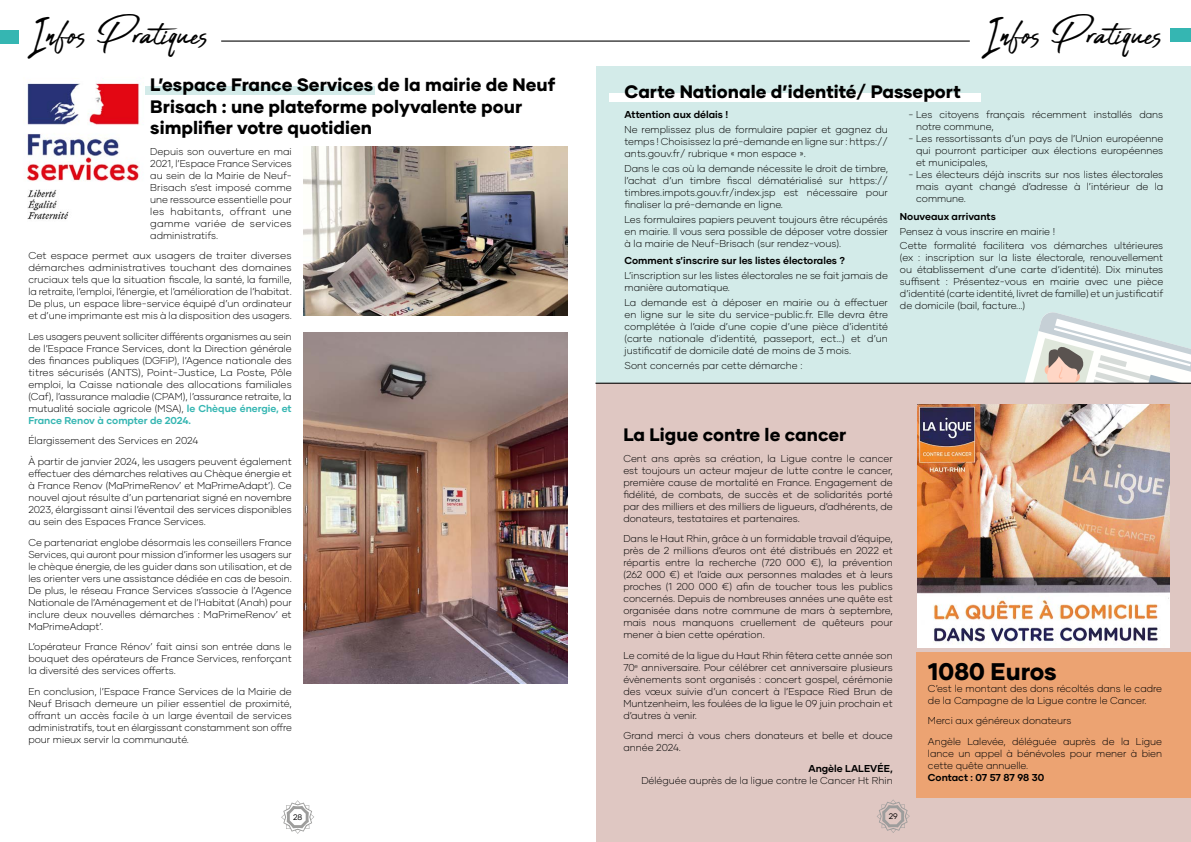
<style>
.page{position:relative;width:1191px;height:842px;background:#fff}
.page>*{position:absolute;margin:0;border:0;box-sizing:border-box;transform-origin:0 0}
.t1{font:48px "Abuget";color:#000}
.t2{font:800 24px "Gilmer";color:#000}
.t3{font:800 18px/21.6px "Gilmer";color:#000}
.t4{font:300 10px/12px "Gilmer";color:#000;text-align:justify}
.t5{font:300 10px/12px "Gilmer";color:#000;text-align:justify;scale:1.04 1}
.t6{font:700 10px "Gilmer";color:#000}
.t7{font:8px "Gilmer";color:#000}
.s1{font-weight:700;color:#35b6b2}
</style>
<div class="page">
<div style="left:596px;top:66px;width:595px;height:319px;background:#d3ebe9"></div>
<img style="left:27px;top:83px;width:119px;height:137px">
<div style="left:146px;top:86px;width:229px;height:9px;background:#d3ebe9"></div>
<div style="left:0;top:30px;width:19px;height:13px;background:#35b6b2"></div>
<hr style="left:221px;top:41px;width:748px;height:1px;background:#000">
<div style="left:1170px;top:28px;width:21px;height:14px;background:#35b6b2"></div>
<img style="left:304px;top:332px;width:263px;height:351px">
<img style="left:304px;top:146px;width:263px;height:170px">
<svg style="left:1017px;top:312px;width:174px;height:71px"></svg>
<div style="left:596px;top:383px;width:595px;height:459px;background:#dfc7c2"></div>
<div style="left:916px;top:652px;width:275px;height:146px;background:#eca372"></div>
<img style="left:917px;top:404px;width:253px;height:243px">
<div style="left:609px;top:93px;width:372px;height:8px;background:#fff"></div>
<hr style="left:595px;top:383px;width:596px;height:1px;background:#000">
<svg style="left:281px;top:800px;width:33px;height:34px"></svg>
<svg style="left:877px;top:799px;width:32px;height:34px"></svg>
<h1 class="t1" style="left:28px;top:8px;width:182px">Infos Pratiques</h1>
<h1 class="t1" style="left:982px;top:8px;width:182px">Infos Pratiques</h1>
<h3 class="t3" style="left:150px;top:74px;width:406px">L’espace France Services de la mairie de Neuf<br>Brisach : une plateforme polyvalente pour simplifier votre quotidien</h3>
<p class="t4" style="left:150px;top:145px;width:143px">Depuis son ouverture en mai 2021, l’Espace France Services au sein de la Mairie de Neuf-Brisach s’est imposé comme une ressource essentielle pour les habitants, offrant une gamme variée de services administratifs.</p>
<p class="t5" style="left:28px;top:250px;width:255px">Cet espace permet aux usagers de traiter diverses démarches administratives touchant des domaines cruciaux tels que la situation fiscale, la santé, la famille, la retraite, l’emploi, l’énergie, et l’amélioration de l’habitat.<br>De plus, un espace libre-service équipé d’un ordinateur et d’une imprimante est mis à la disposition des usagers.</p>
<p class="t4" style="left:28px;top:330px;width:265px">Les usagers peuvent solliciter différents organismes au sein de l’Espace France Services, dont la Direction générale des finances publiques (DGFiP), l’Agence nationale des titres sécurisés (ANTS), Point-Justice, La Poste, Pôle emploi, la Caisse nationale des allocations familiales (Caf), l’assurance maladie (CPAM), l’assurance retraite, la mutualité sociale agricole (MSA), <span class="s1">le Chèque énergie, et France Renov à compter de 2024.</span></p>
<p class="t4" style="left:28px;top:431px;width:265px;line-height:20.5px">Élargissement des Services en 2024<br>À partir de janvier 2024, les usagers peuvent également</p>
<p class="t4" style="left:28px;top:467px;width:265px">effectuer des démarches relatives au Chèque énergie et à France Renov (MaPrimeRenov’ et MaPrimeAdapt’). Ce nouvel ajout résulte d’un partenariat signé en novembre 2023, élargissant ainsi l’éventail des services disponibles au sein des Espaces France Services.</p>
<p class="t4" style="left:28px;top:536px;width:265px">Ce partenariat englobe désormais les conseillers France Services, qui auront pour mission d’informer les usagers sur le chèque énergie, de les guider dans son utilisation, et de les orienter vers une assistance dédiée en cas de besoin.<br>De plus, le réseau France Services s’associe à l’Agence Nationale de l’Aménagement et de l’Habitat (Anah) pour inclure deux nouvelles démarches : MaPrimeRenov’ et MaPrimeAdapt’.</p>
<p class="t4" style="left:28px;top:640px;width:265px">L’opérateur France Rénov’ fait ainsi son entrée dans le bouquet des opérateurs de France Services, renforçant la diversité des services offerts.</p>
<p class="t4" style="left:28px;top:685px;width:265px">En conclusion, l’Espace France Services de la Mairie de Neuf Brisach demeure un pilier essentiel de proximité, offrant un accès facile à un large éventail de services administratifs, tout en élargissant constamment son offre pour mieux servir la communauté.</p>
<h3 class="t3" style="left:624px;top:80px;width:338px">Carte Nationale d’identité/ Passeport</h3>
<p class="t6" style="left:624px;top:108px;width:105px">Attention aux délais !</p>
<p class="t4" style="left:624px;top:123px;width:265px">Ne remplissez plus de formulaire papier et gagnez du temps ! Choisissez la pré-demande en ligne sur : https:// ants.gouv.fr/ rubrique « mon espace ».</p>
<p class="t4" style="left:624px;top:162px;width:265px">Dans le cas où la demande nécessite le droit de timbre, l’achat d’un timbre fiscal dématérialisé sur https:// timbres.impots.gouv.fr/index.jsp est nécessaire pour finaliser la pré-demande en ligne.</p>
<p class="t4" style="left:624px;top:213px;width:265px">Les formulaires papiers peuvent toujours être récupérés en mairie. Il vous sera possible de déposer votre dossier à la mairie de Neuf-Brisach (sur rendez-vous).</p>
<p class="t6" style="left:624px;top:254px;width:222px">Comment s’inscrire sur les listes électorales ?</p>
<p class="t4" style="left:624px;top:269px;width:265px">L’inscription sur les listes électorales ne se fait jamais de manière automatique.</p>
<p class="t4" style="left:624px;top:296px;width:265px">La demande est à déposer en mairie ou à effectuer en ligne sur le site du service-public.fr. Elle devra être complétée à l’aide d’une copie d’une pièce d’identité (carte nationale d’identité, passeport, ect…) et d’un justificatif de domicile daté de moins de 3 mois.</p>
<p class="t4" style="left:624px;top:359px;width:179px">Sont concernés par cette démarche :</p>
<p class="t4" style="left:916px;top:108px;width:249px;text-indent:-8px">- Les citoyens français récemment installés dans notre commune,</p>
<p class="t4" style="left:916px;top:132px;width:249px;text-indent:-8px">- Les ressortissants d’un pays de l’Union européenne qui pourront participer aux élections européennes et municipales,</p>
<p class="t4" style="left:916px;top:168px;width:249px;text-indent:-8px">- Les électeurs déjà inscrits sur nos listes électorales mais ayant changé d’adresse à l’intérieur de la commune.</p>
<p class="t6" style="left:900px;top:210px;width:97px">Nouveaux arrivants</p>
<p class="t4" style="left:900px;top:224px;width:265px;line-height:14.8px">Pensez à vous inscrire en mairie !<br>Cette formalité facilitera vos démarches ultérieures</p>
<p class="t4" style="left:900px;top:252px;width:265px">(ex : inscription sur la liste électorale, renouvellement ou établissement d’une carte d’identité). Dix minutes suffisent : Présentez-vous en mairie avec une pièce d’identité (carte identité, livret de famille) et un justificatif de domicile (bail, facture...)</p>
<h3 class="t3" style="left:623px;top:424px;width:225px">La Ligue contre le cancer</h3>
<p class="t4" style="left:623px;top:452px;width:271px">Cent ans après sa création, la Ligue contre le cancer est toujours un acteur majeur de lutte contre le cancer, première cause de mortalité en France. Engagement de fidélité, de combats, de succès et de solidarités porté par des milliers et des milliers de ligueurs, d’adhérents, de donateurs, testataires et partenaires.</p>
<p class="t4" style="left:623px;top:533px;width:271px">Dans le Haut Rhin, grâce à un formidable travail d’équipe, près de 2 millions d’euros ont été distribués en 2022 et répartis entre la recherche (720 000 €), la prévention (262 000 €) et l’aide aux personnes malades et à leurs proches (1 200 000 €) afin de toucher tous les publics concernés. Depuis de nombreuses années une quête est organisée dans notre commune de mars à septembre, mais nous manquons cruellement de quêteurs pour mener à bien cette opération.</p>
<p class="t4" style="left:623px;top:649px;width:271px">Le comité de la ligue du Haut Rhin fêtera cette année son 70<sup>e</sup> anniversaire. Pour célébrer cet anniversaire plusieurs évènements sont organisés : concert gospel, cérémonie des vœux suivie d’un concert à l’Espace Ried Brun de Muntzenheim, les foulées de la ligue le 09 juin prochain et d’autres à venir.</p>
<p class="t4" style="left:623px;top:730px;width:271px">Grand merci à vous chers donateurs et belle et douce année 2024.</p>
<p class="t6" style="left:808px;top:762px;width:86px">Angèle LALEVÉE,</p>
<p class="t4" style="left:641px;top:774px;width:253px">Déléguée auprès de la ligue contre le Cancer Ht Rhin</p>
<h2 class="t2" style="left:928px;top:656px;width:130px">1080 Euros</h2>
<p class="t4" style="left:928px;top:682px;width:236px">C’est le montant des dons récoltés dans le cadre de la Campagne de la Ligue contre le Cancer.</p>
<p class="t4" style="left:928px;top:710px;width:236px;line-height:20.5px">Merci aux généreux donateurs<br>Angèle Lalevée, déléguée auprès de la Ligue</p>
<p class="t4" style="left:928px;top:747px;width:236px">lance un appel à bénévoles pour mener à bien cette quête annuelle.</p>
<p class="t6" style="left:928px;top:771px;width:118px">Contact : 07 57 87 98 30</p>
<p class="t7" style="left:293px;top:812px;width:11px">28</p>
<p class="t7" style="left:888px;top:812px;width:11px">29</p>
</div>
